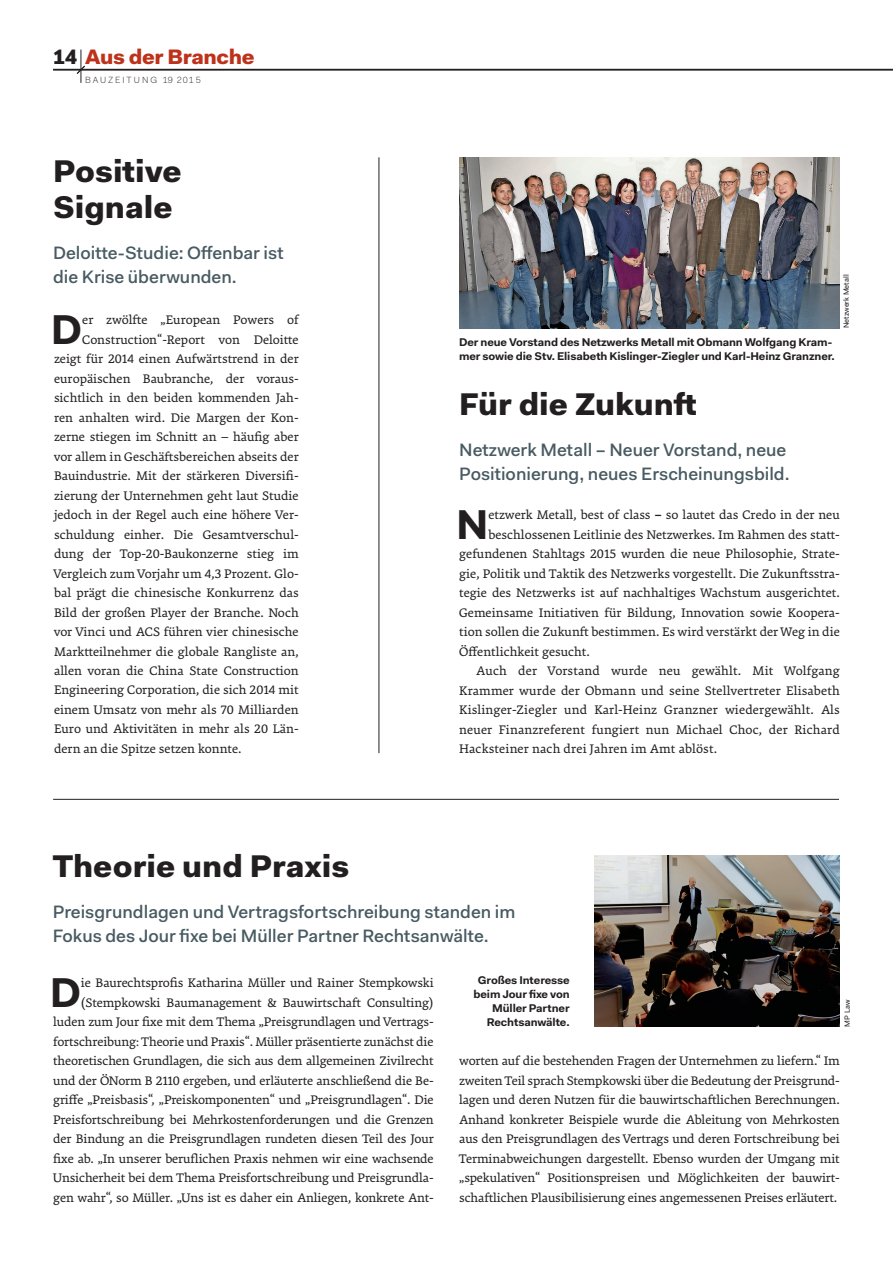
<style>
.page{position:relative;width:893px;height:1263px;background:#fff}
.page>*{position:absolute;margin:0;border:0;box-sizing:border-box;transform-origin:0 0}
.t1{font:700 41.85px "Fakt Pro";color:#231f20}
.t2{font:900 31.5px/36px "Fakt Pro";color:#231f20}
.t3{font:900 21px "Fakt Pro";letter-spacing:-.02em;color:#be321b}
.t4{font:500 18px/24px "Fakt Pro";color:#485a62}
.t5{font:13.5px/19.5px "Premiera";color:#231f20;text-align:right}
.t6{font:700 11.25px/14.2px "Fakt Pro";letter-spacing:-.01em;color:#231f20;text-align:right}
.t7{font:300 9px "Fakt Pro";letter-spacing:.21em;color:#231f20}
.t8{font:7.5px "Fakt Pro";color:#231f20}
.s1{color:#231f20}
.s2{font-family:"Fakt Pro";font-weight:500}
</style>
<div class="page">
<hr style="left:81px;top:50px;width:1px;height:33px;background:#231f20">
<hr style="left:53px;top:69px;width:840px;height:1px;background:#231f20">
<svg style="left:76px;top:65px;width:9px;height:9px"></svg>
<hr style="left:53px;top:799px;width:786px;height:1px;background:#231f20">
<img style="left:459px;top:157px;width:381px;height:171px">
<img style="left:595px;top:855px;width:245px;height:171px">
<hr style="left:379px;top:157px;width:1px;height:596px;background:#231f20">
<h3 class="t3" style="left:53px;top:43px;width:203px"><span class="s1">14</span> Aus der Branche</h3>
<p class="t7" style="left:85px;top:74px;width:117px">BAUZEITUNG 19 2015</p>
<h2 class="t2" style="left:53px;top:153px;width:130px">Positive<br>Signale</h2>
<h3 class="t4" style="left:53px;top:240px;width:232px">Deloitte-Studie: Offenbar ist die Krise überwunden.</h3>
<h1 class="t1" style="left:51px;top:301px;width:33px">D</h1>
<p class="t5" style="left:82px;top:310px;width:218px">er zwölfte „European Powers of</p>
<p class="t5" style="left:82px;top:329px;width:218px">Construction“-Report von Deloitte</p>
<p class="t5" style="left:54px;top:349px;width:246px">zeigt für 2014 einen Aufwärtstrend in der</p>
<p class="t5" style="left:54px;top:368px;width:246px">europäischen Baubranche, der voraus-</p>
<p class="t5" style="left:54px;top:388px;width:246px">sichtlich in den beiden kommenden Jah-</p>
<p class="t5" style="left:54px;top:407px;width:246px">ren anhalten wird. Die Margen der Kon-</p>
<p class="t5" style="left:54px;top:427px;width:246px">zerne stiegen im Schnitt an – häufig aber</p>
<p class="t5" style="left:54px;top:446px;width:246px">vor allem in Geschäftsbereichen abseits der</p>
<p class="t5" style="left:54px;top:466px;width:246px">Bauindustrie. Mit der stärkeren Diversifi-</p>
<p class="t5" style="left:54px;top:485px;width:246px">zierung der Unternehmen geht laut Studie</p>
<p class="t5" style="left:54px;top:505px;width:246px">jedoch in der Regel auch eine höhere Ver-</p>
<p class="t5" style="left:54px;top:524px;width:246px">schuldung einher. Die Gesamtverschul-</p>
<p class="t5" style="left:54px;top:544px;width:246px">dung der Top-20-Baukonzerne stieg im</p>
<p class="t5" style="left:54px;top:563px;width:246px">Vergleich zum Vorjahr um 4,3 Prozent. Glo-</p>
<p class="t5" style="left:54px;top:583px;width:246px">bal prägt die chinesische Konkurrenz das</p>
<p class="t5" style="left:54px;top:602px;width:246px">Bild der großen Player der Branche. Noch</p>
<p class="t5" style="left:54px;top:622px;width:246px">vor Vinci und ACS führen vier chinesische</p>
<p class="t5" style="left:54px;top:641px;width:246px">Marktteilnehmer die globale Rangliste an,</p>
<p class="t5" style="left:54px;top:661px;width:246px">allen voran die China State Construction</p>
<p class="t5" style="left:54px;top:680px;width:246px">Engineering Corporation, die sich 2014 mit</p>
<p class="t5" style="left:54px;top:700px;width:246px">einem Umsatz von mehr als 70 Milliarden</p>
<p class="t5" style="left:54px;top:719px;width:246px">Euro und Aktivitäten in mehr als 20 Län-</p>
<p class="t5" style="left:54px;top:739px;width:189px">dern an die Spitze setzen konnte.</p>
<p class="t6" style="left:459px;top:335px;width:377px;text-align:left">Der neue Vorstand des Netzwerks Metall mit Obmann Wolfgang Kram&shy;mer sowie die Stv. Elisabeth Kislinger-Ziegler und Karl-Heinz Granzner.</p>
<p class="t8" style="left:841px;top:328px;width:55px;rotate:-90deg">Netzwerk Metall</p>
<h2 class="t2" style="left:459px;top:386px;width:239px">Für die Zukunft</h2>
<h3 class="t4" style="left:459px;top:437px;width:332px">Netzwerk Metall – Neuer Vorstand, neue<br>Positionierung, neues Erscheinungsbild.</h3>
<h1 class="t1" style="left:456px;top:496px;width:34px">N</h1>
<p class="t5" style="left:488px;top:505px;width:353px">etzwerk Metall, best of class <span class="s2">–</span> so lautet das Credo in der neu</p>
<p class="t5" style="left:488px;top:524px;width:353px">beschlossenen Leitlinie des Netzwerkes. Im Rahmen des statt-</p>
<p class="t5" style="left:459px;top:544px;width:382px">gefundenen Stahltags 2015 wurden die neue Philosophie, Strate-</p>
<p class="t5" style="left:459px;top:563px;width:382px">gie, Politik und Taktik des Netzwerks vorgestellt. Die Zukunftsstra-</p>
<p class="t5" style="left:459px;top:583px;width:382px">tegie des Netzwerks ist auf nachhaltiges Wachstum ausgerichtet.</p>
<p class="t5" style="left:459px;top:602px;width:382px">Gemeinsame Initiativen für Bildung, Innovation sowie Koopera-</p>
<p class="t5" style="left:459px;top:622px;width:382px">tion sollen die Zukunft bestimmen. Es wird verstärkt der Weg in die</p>
<p class="t5" style="left:459px;top:641px;width:132px">Öffentlichkeit gesucht.</p>
<p class="t5" style="left:476px;top:661px;width:365px">Auch der Vorstand wurde neu gewählt. Mit Wolfgang</p>
<p class="t5" style="left:459px;top:680px;width:382px">Krammer wurde der Obmann und seine Stellvertreter Elisabeth</p>
<p class="t5" style="left:459px;top:700px;width:382px">Kislinger-Ziegler und Karl-Heinz Granzner wiedergewählt. Als</p>
<p class="t5" style="left:459px;top:719px;width:382px">neuer Finanzreferent fungiert nun Michael Choc, der Richard</p>
<p class="t5" style="left:459px;top:739px;width:259px">Hacksteiner nach drei Jahren im Amt ablöst.</p>
<h2 class="t2" style="left:53px;top:847px;width:298px">Theorie und Praxis</h2>
<h3 class="t4" style="left:53px;top:899px;width:464px">Preisgrundlagen und Vertragsfortschreibung standen im<br>Fokus des Jour fixe bei Müller Partner Rechtsanwälte.</h3>
<h1 class="t1" style="left:50px;top:964px;width:33px">D</h1>
<p class="t6" style="left:473px;top:973px;width:98px">Großes Interesse beim Jour fixe von<br>Müller Partner<br>Rechtsanwälte.</p>
<p class="t5" style="left:53px;top:973px;width:382px">ie Baurechtsprofis Katharina Müller und Rainer Stempkowski (Stempkowski Baumanagement &amp; Bauwirtschaft Consulting) luden zum Jour fixe mit dem Thema „Preisgrundlagen und Vertrags&shy;fortschreibung: Theorie und Praxis“. Müller präsentierte zunächst die theoretischen Grundlagen, die sich aus dem allgemeinen Zivilrecht und der ÖNorm B 2110 ergeben, und erläuterte anschließend die Be&shy;griffe „Preisbasis“, „Preiskomponenten“ und „Preisgrundlagen“. Die Preisfortschreibung bei Mehrkostenforderungen und die Grenzen der Bindung an die Preisgrundlagen rundeten diesen Teil des Jour fixe ab. „In unserer beruflichen Praxis nehmen wir eine wachsende Unsicherheit bei dem Thema Preisfortschreibung und Preisgrundla&shy;gen wahr“, so Müller. „Uns ist es daher ein Anliegen, konkrete Ant-</p>
<p class="t8" style="left:842px;top:1026px;width:28px;rotate:-90deg">MP Law</p>
<p class="t5" style="left:459px;top:1051px;width:382px;text-align:justify">worten auf die bestehenden Fragen der Unternehmen zu liefern.“ Im zweiten Teil sprach Stempkowski über die Bedeutung der Preisgrund&shy;lagen und deren Nutzen für die bauwirtschaftlichen Berechnungen.<br>Anhand konkreter Beispiele wurde die Ableitung von Mehrkosten aus den Preisgrundlagen des Vertrags und deren Fortschreibung bei Terminabweichungen dargestellt. Ebenso wurden der Umgang mit „spekulativen“ Positionspreisen und Möglichkeiten der bauwirt&shy;schaftlichen Plausibilisierung eines angemessenen Preises erläutert.</p>
</div>
